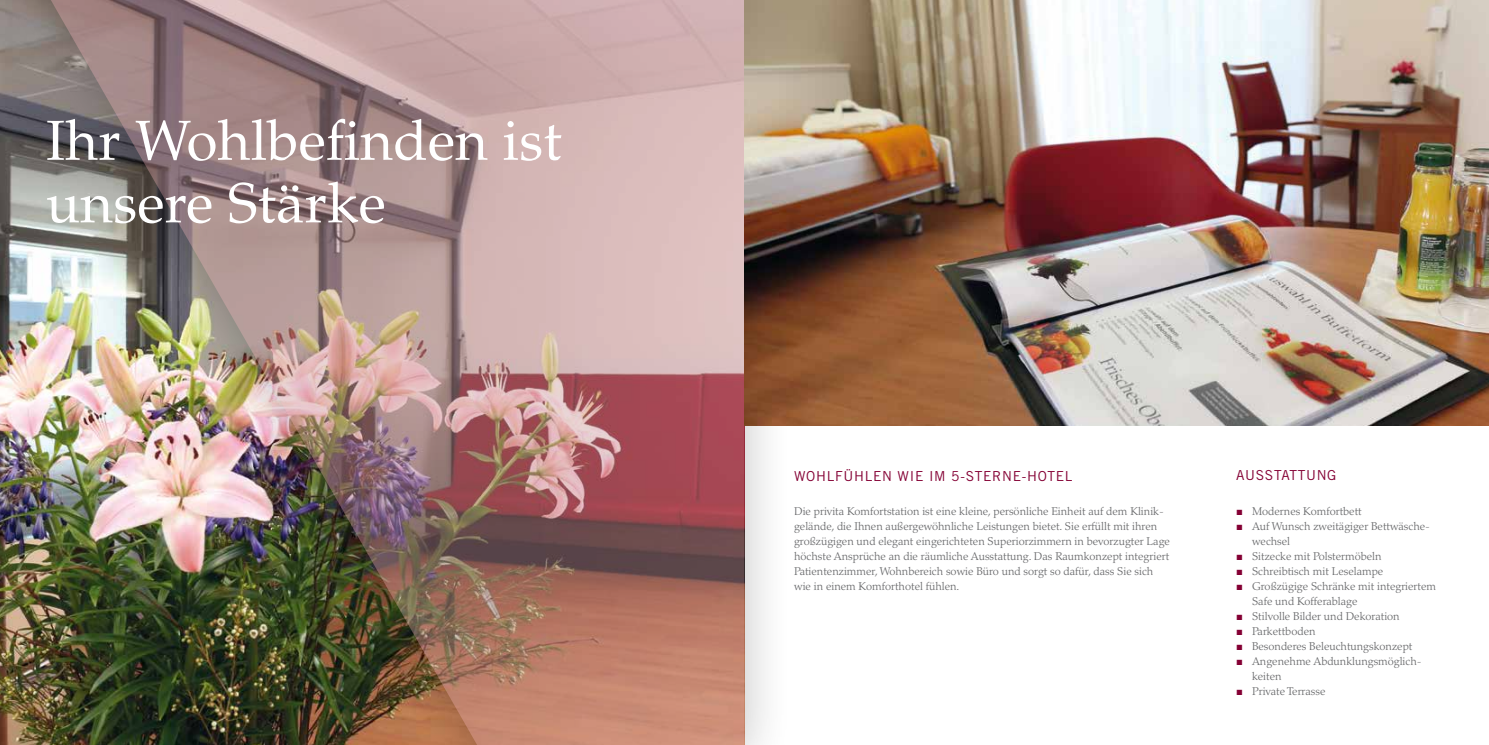
<style>
.page{position:relative;width:1489px;height:745px;background:#fff}
.page>*{position:absolute;margin:0;border:0;box-sizing:border-box;transform-origin:0 0}
.t1{font:56.25px/62.5px "Palatino LT Std";letter-spacing:.005em;color:#fff}
.t2{font:13.75px "Trade Gothic LT Std";letter-spacing:.05em;color:#840034}
.t3{font:300 11.25px/15px "Palatino LT Std";color:#646567}
.s1{font-family:"Arial";font-weight:400;color:#840034}
</style>
<div class="page">
<div style="left:0;top:0;width:794px;height:744px;background:#000;opacity:.62"></div>
<img style="left:35px;top:0;width:709px;height:744px">
<img style="left:744px;top:0;width:744px;height:425px">
<h1 class="t1" style="left:46px;top:110px;width:517px">Ihr Wohlbefinden ist unsere Stärke</h1>
<p class="t2" style="left:794px;top:467px;width:280px">WOHLFÜHLEN WIE IM 5-STERNE-HOTEL</p>
<p class="t3" style="left:794px;top:503px;width:377px">Die privita Komfortstation ist eine kleine, persönliche Einheit auf dem Klinik&shy;gelände, die Ihnen außergewöhnliche Leistungen bietet. Sie erfüllt mit ihren großzügigen und elegant eingerichteten Superiorzimmern in bevorzugter Lage höchste Ansprüche an die räumliche Ausstattung. Das Raumkonzept integriert Patientenzimmer, Wohnbereich sowie Büro und sorgt so dafür, dass Sie sich wie in einem Komforthotel fühlen.</p>
<p class="t3" style="left:1235px;top:503px;width:127px"><span class="s1">■</span> Modernes Komfortbett</p>
<p class="t2" style="left:1235px;top:466px;width:102px">AUSSTATTUNG</p>
<p class="t3" style="left:1251px;top:518px;width:179px;text-indent:-16px"><span class="s1">■</span> Auf Wunsch zweitägiger Bettwäsche&shy;wechsel</p>
<p class="t3" style="left:1235px;top:548px;width:147px"><span class="s1">■</span> Sitzecke mit Polstermöbeln</p>
<p class="t3" style="left:1235px;top:563px;width:149px"><span class="s1">■</span> Schreibtisch mit Leselampe</p>
<p class="t3" style="left:1251px;top:578px;width:185px;text-indent:-16px"><span class="s1">■</span> Großzügige Schränke mit integriertem<br>Safe und Kofferablage</p>
<p class="t3" style="left:1235px;top:608px;width:165px"><span class="s1">■</span> Stilvolle Bilder und Dekoration</p>
<p class="t3" style="left:1235px;top:623px;width:81px"><span class="s1">■</span> Parkettboden</p>
<p class="t3" style="left:1235px;top:638px;width:178px"><span class="s1">■</span> Besonderes Beleuchtungskonzept</p>
<p class="t3" style="left:1251px;top:653px;width:171px;text-indent:-16px"><span class="s1">■</span> Angenehme Abdunklungsmöglich&shy;keiten</p>
<p class="t3" style="left:1235px;top:683px;width:91px"><span class="s1">■</span> Private Terrasse</p>
</div>
